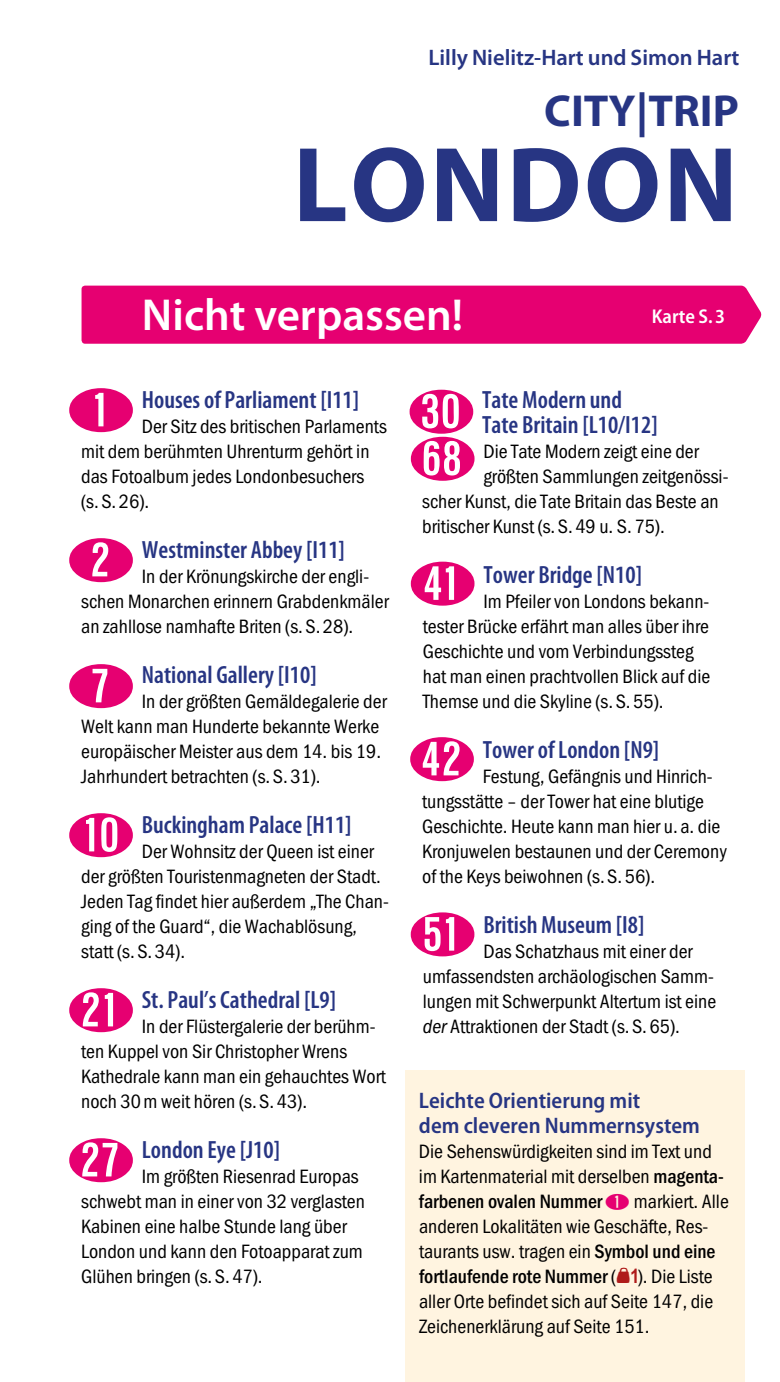
<style>
.page{position:relative;width:780px;height:1382px;background:#fff}
.page>*{position:absolute;margin:0;border:0;box-sizing:border-box;transform-origin:0 0}
.t1{font:700 107.5px "Myriad Pro";letter-spacing:.025em;color:#273583}
.t2{font:55px "Nummern";color:#e60071}
.t3{font:600 45px "Myriad Pro";color:#fff}
.t4{font:700 45px "Myriad Pro";color:#273583}
.t5{font:600 condensed 25px/25px "Myriad Pro";color:#273583}
.t6{font:600 semi-condensed 22.5px/25px "Myriad Pro";color:#273583}
.t7{font:600 22.5px "Myriad Pro";color:#273583}
.t8{font:20px/25px "Franklin Gothic URW Con Boo";color:#000}
.t9{font:500 20px "Franklin Gothic URW Con";color:#000}
.t10{font:600 semi-condensed 20px "Myriad Pro";color:#fff}
.s1{font-family:"Franklin Got URWTOT Boo Con Ita"}
.s2{font-family:"Franklin Gothic URW Con";font-weight:500}
.s3{font-family:"Nummern";font-weight:400;color:#e60071}
.s4{font-family:"Franklin Gothic URW Con Boo";font-weight:400}
</style>
<div class="page">
<div style="left:81px;top:286px;width:681px;height:58px;background:#e60071"></div>
<div style="left:405px;top:1070px;width:339px;height:312px;background:#fff4e0"></div>
<p class="t7" style="left:428px;top:44px;width:312px">Lilly Nielitz-Hart und Simon Hart</p>
<h3 class="t4" style="left:544px;top:82px;width:196px">CITY|TRIP</h3>
<h1 class="t1" style="left:293px;top:115px;width:446px">LONDON</h1>
<h3 class="t3" style="left:142px;top:286px;width:323px">Nicht verpassen!</h3>
<p class="t10" style="left:651px;top:305px;width:75px">Karte S. 3</p>
<h2 class="t2" style="left:69px;top:388px;width:69px">É</h2>
<p class="t5" style="left:142px;top:388px;width:219px">Houses of Parliament [I11]</p>
<p class="t8" style="left:81px;top:414px;width:307px;text-indent:61px">Der Sitz des britischen Parlaments mit dem berühmten Uhrenturm gehört in das Fotoalbum jedes Londonbesuchers (s.S.26).</p>
<h2 class="t2" style="left:69px;top:538px;width:69px">Ê</h2>
<p class="t5" style="left:142px;top:538px;width:205px">Westminster Abbey [I11]</p>
<p class="t8" style="left:81px;top:564px;width:309px;text-indent:61px">In der Krönungskirche der engli&shy;schen Monarchen erinnern Grabdenkmäler an zahllose namhafte Briten (s.S.28).</p>
<h2 class="t2" style="left:69px;top:664px;width:69px">Ï</h2>
<p class="t5" style="left:142px;top:663px;width:176px">National Gallery [I10]</p>
<p class="t8" style="left:81px;top:689px;width:307px;text-indent:61px">In der größten Gemäldegalerie der Welt kann man Hunderte bekannte Werke europäischer Meister aus dem 14. bis 19.<br>Jahrhundert betrachten (s.S.31).</p>
<h2 class="t2" style="left:69px;top:813px;width:69px">Ò</h2>
<p class="t5" style="left:142px;top:813px;width:211px">Buckingham Palace [H11]</p>
<p class="t8" style="left:81px;top:839px;width:309px;text-indent:61px">Der Wohnsitz der Queen ist einer der größten Touristenmagneten der Stadt.<br>Jeden Tag findet hier außerdem „The Chan&shy;ging of the Guard“, die Wachablösung, statt (s.S.34).</p>
<h2 class="t2" style="left:69px;top:988px;width:69px">Ý</h2>
<p class="t5" style="left:142px;top:988px;width:196px">St. Paul’s Cathedral [L9]</p>
<p class="t8" style="left:81px;top:1014px;width:306px;text-indent:61px">In der Flüstergalerie der berühm&shy;ten Kuppel von Sir Christopher Wrens Kathedrale kann man ein gehauchtes Wort noch 30m weit hören (s.S.43).</p>
<h2 class="t2" style="left:69px;top:1138px;width:69px">ã</h2>
<p class="t5" style="left:142px;top:1138px;width:140px">London Eye [J10]</p>
<p class="t8" style="left:81px;top:1164px;width:285px;text-indent:61px">Im größten Riesenrad Europas schwebt man in einer von 32 verglasten<br>Kabinen eine halbe Stunde lang über<br>London und kann den Fotoapparat zum<br>Glühen bringen (s.S.47).</p>
<h2 class="t2" style="left:409px;top:390px;width:69px">æ</h2>
<p class="t5" style="left:482px;top:388px;width:177px">Tate Modern und<br>Tate Britain [L10/I12]</p>
<p class="t8" style="left:483px;top:439px;width:217px">Die Tate Modern zeigt eine der</p>
<p class="t8" style="left:483px;top:464px;width:246px">größten Sammlungen zeitgenössi-</p>
<p class="t8" style="left:422px;top:489px;width:298px">scher Kunst, die Tate Britain das Beste an</p>
<p class="t8" style="left:422px;top:514px;width:244px">britischer Kunst (s.S.49 u. S.75).</p>
<h2 class="t2" style="left:411px;top:437px;width:69px">D</h2>
<h2 class="t2" style="left:411px;top:562px;width:69px">ñ</h2>
<p class="t5" style="left:483px;top:563px;width:160px">Tower Bridge [N10]</p>
<p class="t8" style="left:423px;top:589px;width:289px;text-indent:61px">Im Pfeiler von Londons bekann&shy;tester Brücke erfährt man alles über ihre Geschichte und vom Verbindungssteg hat man einen prachtvollen Blick auf die Themse und die Skyline (s.S.55).</p>
<h2 class="t2" style="left:410px;top:737px;width:69px">ò</h2>
<p class="t5" style="left:483px;top:738px;width:178px">Tower of London [N9]</p>
<p class="t8" style="left:422px;top:764px;width:306px;text-indent:61px">Festung, Gefängnis und Hinrich&shy;tungsstätte – der Tower hat eine blutige Geschichte. Heute kann man hier u. a. die Kronjuwelen bestaunen und der Ceremony of the Keys beiwohnen (s.S.56).</p>
<h2 class="t2" style="left:411px;top:912px;width:69px">3</h2>
<p class="t5" style="left:483px;top:913px;width:163px">British Museum [I8]</p>
<p class="t8" style="left:423px;top:939px;width:295px;text-indent:61px">Das Schatzhaus mit einer der umfassendsten archäologischen Samm&shy;lungen mit Schwerpunkt Altertum ist eine <span class="s1">der</span> Attraktionen der Stadt (s.S.65).</p>
<p class="t6" style="left:419px;top:1089px;width:282px">Leichte Orientierung mit<br>dem cleveren Nummernsystem</p>
<p class="t8" style="left:419px;top:1139px;width:306px">Die Sehenswürdigkeiten sind im Text und im Kartenmaterial mit derselben <span class="s2">magenta-</span></p>
<p class="t9" style="left:419px;top:1188px;width:311px">farbenen ovalen Nummer <span class="s3">É</span> <span class="s4">markiert. Alle</span></p>
<p class="t8" style="left:419px;top:1214px;width:298px">anderen Lokalitäten wie Geschäfte, Res&shy;taurants usw. tragen ein <span class="s2">Symbol und eine</span></p>
<p class="t9" style="left:419px;top:1263px;width:295px">fortlaufende rote Nummer <span class="s4">( ). Die Liste</span></p>
<p class="t8" style="left:419px;top:1289px;width:296px">aller Orte befindet sich auf Seite 147, die<br>Zeichenerklärung auf Seite 151.</p>
</div>
